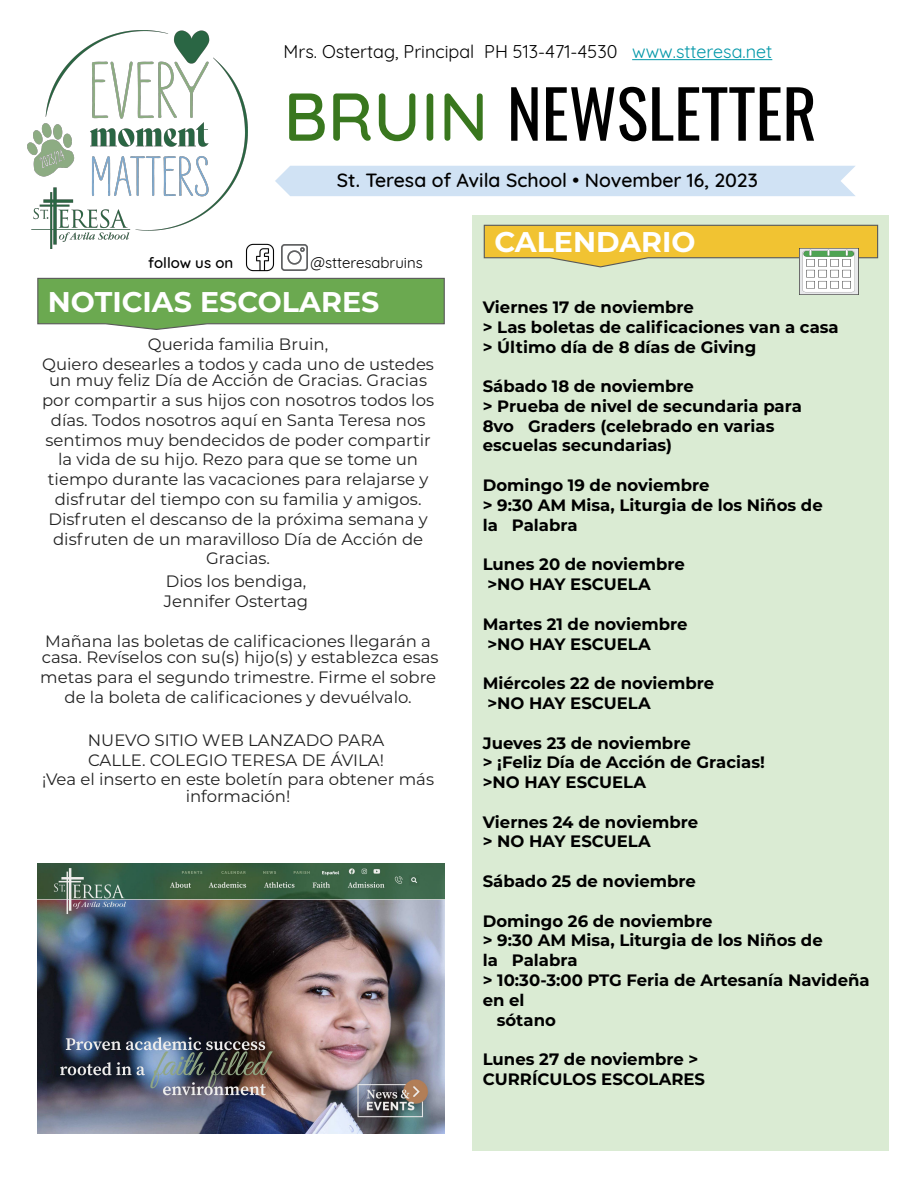
<style>
.page{position:relative;width:918px;height:1188px;background:#fff}
.page>*{position:absolute;margin:0;border:0;box-sizing:border-box;transform-origin:0 0}
.t1{font:66px "Oswald";color:#000}
.t2{font:700 28.5px "Montserrat";color:#fff}
.t3{font:500 19.5px "Quicksand";color:#000}
.t4{font:18px "Quicksand";color:#000}
.t5{font:16.5px/19.8px "Montserrat";color:#222;text-align:center}
.t6{font:700 16.5px/19.8px "Montserrat";color:#000}
.t7{font:15px "Quicksand";color:#000}
.t8{font:500 15px "Quicksand";color:#000}
.s1{color:#0097a8}
.s2{font-family:"Quicksand";font-weight:500;font-size:67.5px;color:#39771e}
</style>
<div class="page">
<div style="left:473px;top:215px;width:416px;height:935px;background:#daebd3"></div>
<img style="left:28px;top:31px;width:220px;height:218px">
<hr style="left:632px;top:59px;width:140px;height:1px;background:#0097a8">
<svg style="left:37px;top:277px;width:408px;height:53px;background:#7aae63"></svg>
<svg style="left:483px;top:224px;width:396px;height:44px"></svg>
<img style="left:800px;top:249px;width:58px;height:45px">
<img style="left:243px;top:241px;width:32px;height:31px">
<img style="left:281px;top:245px;width:26px;height:26px">
<div style="left:275px;top:166px;width:580px;height:30px;background:#d0e2f4"></div>
<img style="left:38px;top:863px;width:406px;height:271px">
<p class="t4" style="left:284px;top:38px;width:490px">Mrs. Ostertag, Principal PH 513-471-4530 <span class="s1">www.stteresa.net</span></p>
<h1 class="t1" style="left:284px;top:55px;width:535px"><span class="s2">BRUIN</span> NEWSLETTER</h1>
<p class="t3" style="left:337px;top:165px;width:422px">St. Teresa of Avila School • November 16, 2023</p>
<p class="t8" style="left:148px;top:250px;width:86px">follow us on</p>
<p class="t7" style="left:311px;top:251px;width:114px">@stteresabruins</p>
<h2 class="t2" style="left:48px;top:281px;width:333px">NOTICIAS ESCOLARES</h2>
<p class="t5" style="left:42px;top:333px;width:393px">Querida familia Bruin,<br>Quiero desearles a todos y cada uno de ustedes</p>
<p class="t5" style="left:42px;top:370px;width:394px">un muy feliz Día de Acción de Gracias. Gracias por compartir a sus hijos con nosotros todos los días. Todos nosotros aquí en Santa Teresa nos sentimos muy bendecidos de poder compartir la vida de su hijo. Rezo para que se tome un tiempo durante las vacaciones para relajarse y disfrutar del tiempo con su familia y amigos.<br>Disfruten el descanso de la próxima semana y disfruten de un maravilloso Día de Acción de Gracias.</p>
<p class="t5" style="left:164px;top:571px;width:146px;text-align:left">Dios los bendiga,<br>Jennifer Ostertag</p>
<p class="t5" style="left:42px;top:632px;width:398px;line-height:16.6px;text-align:left">Mañana las boletas de calificaciones llegarán a casa. Revíselos con su(s) hijo(s) y establezca esas</p>
<p class="t5" style="left:40px;top:667px;width:397px">metas para el segundo trimestre. Firme el sobre de la boleta de calificaciones y devuélvalo.</p>
<p class="t5" style="left:42px;top:729px;width:393px">NUEVO SITIO WEB LANZADO PARA<br>CALLE. COLEGIO TERESA DE ÁVILA!<br>¡Vea el inserto en este boletín para obtener más</p>
<p class="t5" style="left:186px;top:786px;width:106px">información!</p>
<h2 class="t2" style="left:494px;top:221px;width:203px">CALENDARIO</h2>
<p class="t6" style="left:483px;top:296px;width:358px">Viernes 17 de noviembre<br>&gt; Las boletas de calificaciones van a casa &gt; Último día de 8 días de Giving</p>
<p class="t6" style="left:483px;top:375px;width:321px">Sábado 18 de noviembre<br>&gt; Prueba de nivel de secundaria para<br>8vo Graders (celebrado en varias escuelas secundarias)</p>
<p class="t6" style="left:483px;top:474px;width:342px">Domingo 19 de noviembre<br>&gt; 9:30 AM Misa, Liturgia de los Niños de la Palabra</p>
<p class="t6" style="left:483px;top:554px;width:204px">Lunes 20 de noviembre &gt;NO HAY ESCUELA</p>
<p class="t6" style="left:483px;top:613px;width:206px">Martes 21 de noviembre &gt;NO HAY ESCUELA</p>
<p class="t6" style="left:483px;top:673px;width:233px">Miércoles 22 de noviembre &gt;NO HAY ESCUELA</p>
<p class="t6" style="left:483px;top:732px;width:284px">Jueves 23 de noviembre<br>&gt; ¡Feliz Día de Acción de Gracias! &gt;NO HAY ESCUELA</p>
<p class="t6" style="left:483px;top:811px;width:217px">Viernes 24 de noviembre &gt; NO HAY ESCUELA</p>
<p class="t6" style="left:483px;top:870px;width:215px">Sábado 25 de noviembre</p>
<p class="t6" style="left:483px;top:910px;width:231px">Domingo 26 de noviembre</p>
<p class="t6" style="left:483px;top:930px;width:342px">&gt; 9:30 AM Misa, Liturgia de los Niños de</p>
<p class="t6" style="left:483px;top:950px;width:96px">la Palabra</p>
<p class="t6" style="left:483px;top:969px;width:388px">&gt; 10:30-3:00 PTG Feria de Artesanía Navideña</p>
<p class="t6" style="left:483px;top:989px;width:43px">en el</p>
<p class="t6" style="left:497px;top:1009px;width:61px">sótano</p>
<p class="t6" style="left:483px;top:1049px;width:224px">Lunes 27 de noviembre &gt;<br>CURRÍCULOS ESCOLARES</p>
</div>
